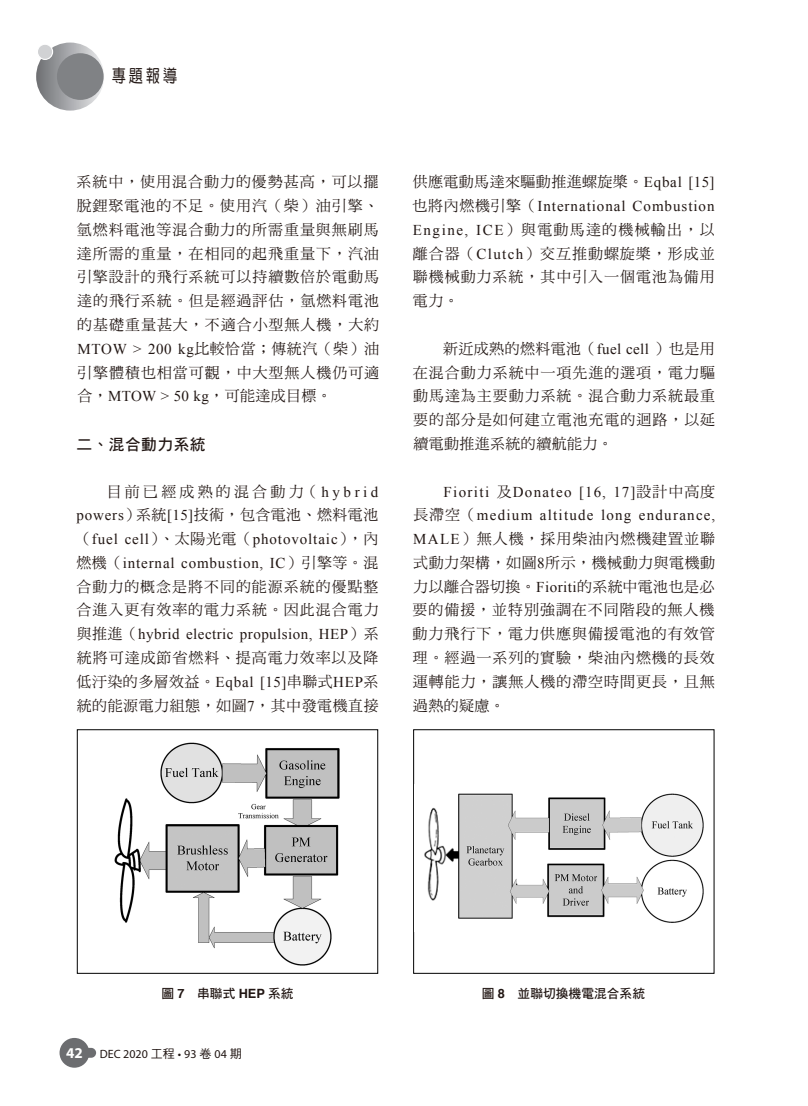
<style>
.page{position:relative;width:808px;height:1106px;background:#fff}
.page>*{position:absolute;margin:0;border:0;box-sizing:border-box;transform-origin:0 0}
.t1{font:17.85px "DF Yuan Std W5";color:#211613;scale:.8 1}
.t2{font:15.75px "DF Hei Std W7";letter-spacing:.03em;color:#211613}
.t3{font:15px/23.9px "DF Ming Std W5";letter-spacing:.065em;color:#211613;text-align:justify}
.t4{font:15px/23.7px "Times New Roman";letter-spacing:.065em;color:#211613}
.t5{font:15px/23.9px "Times New Roman";letter-spacing:.085em;color:#211613;text-align:right}
.t6{font:15px/23.9px "DF Ming Std W5";letter-spacing:.215em;color:#211613;text-align:right}
.t7{font:15px "Times New Roman";letter-spacing:.03em;color:#211613}
.t8{font:15px "DF Ming Std W5";letter-spacing:.025em;color:#211613}
.t9{font:12.75px "DF Hei Std W7";color:#211613}
.t10{font:12px "Myriad Pro";color:#211613}
.s1{font-family:"Times New Roman"}
.s2{font-family:"DF Ming Std W5"}
.s3{font-family:"Helvetica";font-weight:700}
.s4{font-weight:700;font-size:15px;color:#fff}
.s5{font-family:"DF Hei Std W5"}
</style>
<div class="page">
<div style="left:60px;top:1037px;width:29px;height:30px;background:#6c6d70;border-radius:50%"></div>
<div style="left:70px;top:1047px;width:26px;height:10px;background:#6c6d70;border-radius:5px"></div>
<svg style="left:36px;top:43px;width:68px;height:68px;background:#9c9da0"></svg>
<div style="left:57px;top:53px;width:47px;height:47px;background:#808285;border-radius:50%"></div>
<div style="left:37px;top:44px;width:16px;height:15px;background:#d1d2d4;border-radius:50%"></div>
<div style="left:37px;top:44px;width:16px;height:16px;border:1px solid #fff;border-radius:50%"></div>
<img style="left:106px;top:742px;width:243px;height:232px">
<div style="left:77px;top:729px;width:301px;height:244px;border:1px solid #000"></div>
<div style="left:413px;top:729px;width:301px;height:244px;border:1px solid #000"></div>
<img style="left:414px;top:784px;width:290px;height:147px">
<p class="t1" style="left:112px;top:66px;width:83px">專題報導</p>
<p class="t3" style="left:77px;top:170px;width:304px">系統中，使用混合動力的優勢甚高，可以擺脫鋰聚電池的不足。使用汽（柴）油引擎、氫燃料電池等混合動力的所需重量與無刷馬達所需的重量，在相同的起飛重量下，汽油引擎設計的飛行系統可以持續數倍於電動馬達的飛行系統。但是經過評估，氫燃料電池的基礎重量甚大，不適合小型無人機，大約<span class="s1">MTOW &gt; 200 kg</span>比較恰當；傳統汽（柴）油引擎體積也相當可觀，中大型無人機仍可適合，<span class="s1">MTOW &gt; 50 kg</span>，可能達成目標。</p>
<p class="t2" style="left:77px;top:435px;width:131px">二、混合動力系統</p>
<p class="t6" style="left:77px;top:479px;width:303px">目前已經成熟的混合動力（<span class="s1">hybrid powers</span>）系統<span class="s1">[15]</span>技術，包含電池、燃料電池</p>
<p class="t4" style="left:76px;top:527px;width:303px"><span class="s2">（</span>fuel cell<span class="s2">）、太陽光電（</span>photovoltaic<span class="s2">），內燃機（</span>internal combustion, IC<span class="s2">）引擎等。混</span></p>
<p class="t3" style="left:77px;top:574px;width:304px">合動力的概念是將不同的能源系統的優點整合進入更有效率的電力系統。因此混合電力</p>
<p class="t7" style="left:77px;top:624px;width:304px"><span class="s2">與推進（</span>hybrid electric propulsion, HEP<span class="s2">）系</span></p>
<p class="t3" style="left:77px;top:645px;width:304px">統將可達成節省燃料、提高電力效率以及降低汙染的多層效益。<span class="s1">Eqbal [15]</span>串聯式<span class="s1">HEP</span>系統的能源電力組態，如圖<span class="s1">7</span>，其中發電機直接</p>
<p class="t8" style="left:413px;top:174px;width:303px">供應電動馬達來驅動推進螺旋槳。<span class="s1">Eqbal [15]</span></p>
<p class="t4" style="left:413px;top:194px;width:303px"><span class="s2">也將內燃機引擎（</span>International Combustion</p>
<p class="t3" style="left:413px;top:217px;width:304px"><span class="s1">Engine, ICE</span>）與電動馬達的機械輸出，以離合器（<span class="s1">Clutch</span>）交互推動螺旋槳，形成並聯機械動力系統，其中引入一個電池為備用電力。</p>
<p class="t3" style="left:413px;top:336px;width:304px;text-indent:30px">新近成熟的燃料電池（<span class="s1">fuel cell</span> ）也是用在混合動力系統中一項先進的選項，電力驅動馬達為主要動力系統。混合動力系統最重要的部分是如何建立電池充電的迴路，以延續電動推進系統的續航能力。</p>
<p class="t5" style="left:413px;top:479px;width:303px">Fioriti <span class="s2">及</span>Donateo [16, 17]<span class="s2">設計中高度<br>長滯空（</span>medium altitude long endurance,</p>
<p class="t3" style="left:412px;top:526px;width:304px"><span class="s1">MALE</span>）無人機，採用柴油內燃機建置並聯式動力架構，如圖<span class="s1">8</span>所示，機械動力與電機動力以離合器切換。<span class="s1">Fioriti</span>的系統中電池也是必要的備援，並特別強調在不同階段的無人機動力飛行下，電力供應與備援電池的有效管理。經過一系列的實驗，柴油內燃機的長效運轉能力，讓無人機的滯空時間更長，且無過熱的疑慮。</p>
<p class="t9" style="left:161px;top:986px;width:134px">圖 <span class="s3">7</span> 串聯式 <span class="s3">HEP</span> 系統</p>
<p class="t9" style="left:482px;top:986px;width:165px">圖 <span class="s3">8</span> 並聯切換機電混合系統</p>
<p class="t10" style="left:66px;top:1046px;width:177px"><span class="s4">42</span> DEC 2020 <span class="s5">工程</span> • 93 <span class="s5">卷</span> 04 <span class="s5">期</span></p>
</div>
